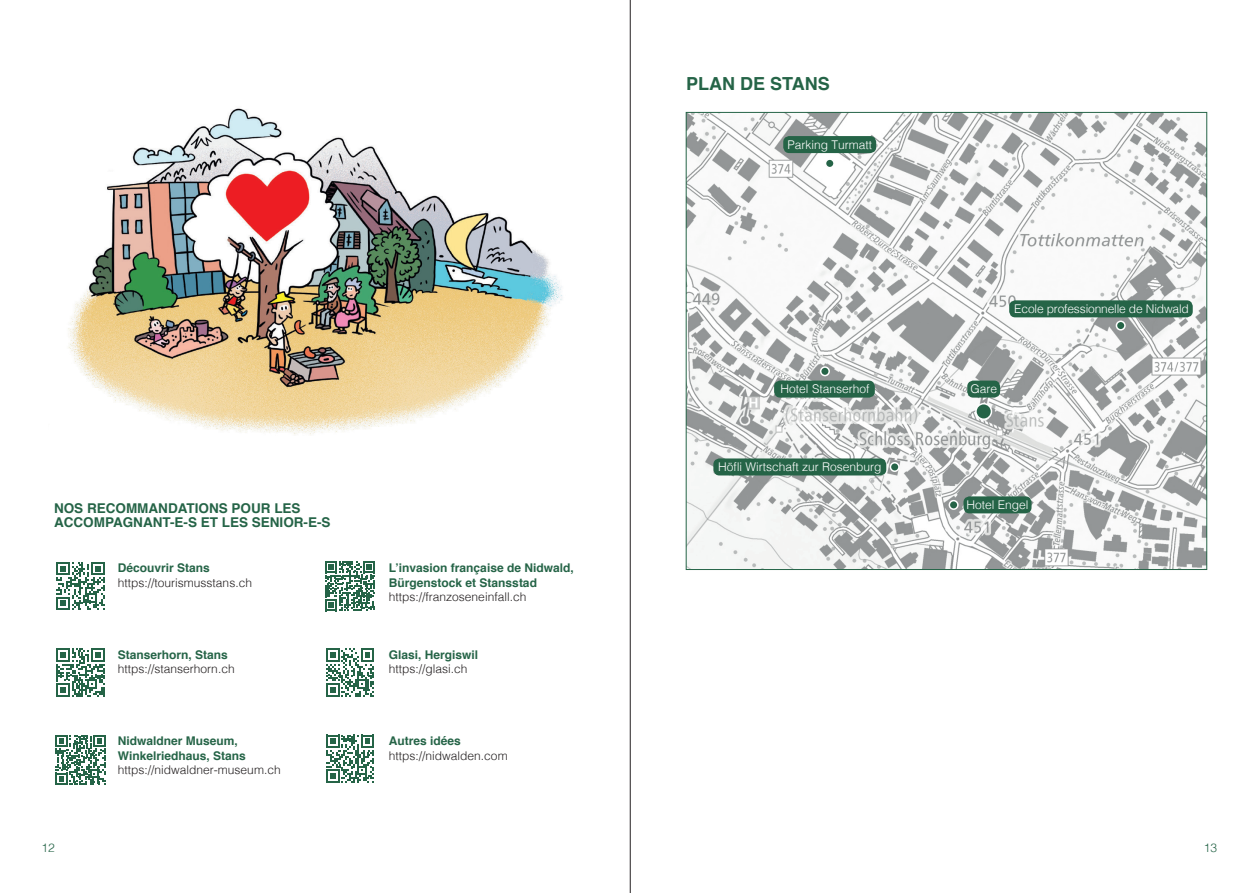
<style>
.page{position:relative;width:1259px;height:893px;background:#fff}
.page>*{position:absolute;margin:0;border:0;box-sizing:border-box;transform-origin:0 0}
.t1{font:700 18px "Helvetica";color:#256447}
.t2{font:700 13.5px/14.4px "Helvetica";color:#256447}
.t3{font:700 12px/14.4px "Helvetica";color:#256447}
.t4{font:300 12px "Helvetica";color:#231f20}
.t5{font:300 12px "Helvetica";color:#fff}
.t6{font:300 12px "Helvetica";color:#256447}
</style>
<div class="page">
<svg style="left:325px;top:561px;width:50px;height:50px"></svg>
<svg style="left:55px;top:735px;width:50px;height:50px"></svg>
<svg style="left:326px;top:735px;width:48px;height:48px"></svg>
<svg style="left:56px;top:648px;width:49px;height:49px"></svg>
<svg style="left:326px;top:648px;width:48px;height:49px"></svg>
<svg style="left:56px;top:562px;width:49px;height:48px"></svg>
<img style="left:688px;top:114px;width:517px;height:454px">
<img style="left:68px;top:108px;width:494px;height:327px">
<div style="left:967px;top:381px;width:33px;height:17px;background:#256447;border-radius:6px"></div>
<div style="left:774px;top:381px;width:101px;height:17px;background:#256447;border-radius:6px"></div>
<div style="left:963px;top:496px;width:68px;height:17px;background:#256447;border-radius:6px"></div>
<div style="left:713px;top:458px;width:173px;height:17px;background:#256447;border-radius:6px"></div>
<div style="left:1009px;top:300px;width:183px;height:17px;background:#256447;border-radius:6px"></div>
<div style="left:820px;top:367px;width:9px;height:9px;background:#256447;border-radius:50%"></div>
<div style="left:820px;top:366px;width:10px;height:10px;border:2px solid #fff;border-radius:50%"></div>
<div style="left:949px;top:501px;width:9px;height:8px;background:#256447;border-radius:50%"></div>
<div style="left:948px;top:500px;width:10px;height:10px;border:2px solid #fff;border-radius:50%"></div>
<div style="left:890px;top:463px;width:9px;height:8px;background:#256447;border-radius:50%"></div>
<div style="left:889px;top:462px;width:10px;height:10px;border:2px solid #fff;border-radius:50%"></div>
<div style="left:1116px;top:321px;width:9px;height:9px;background:#256447;border-radius:50%"></div>
<div style="left:1115px;top:321px;width:10px;height:10px;border:2px solid #fff;border-radius:50%"></div>
<div style="left:783px;top:136px;width:93px;height:17px;background:#256447;border-radius:6px"></div>
<div style="left:825px;top:159px;width:9px;height:9px;background:#256447;border-radius:50%"></div>
<div style="left:825px;top:158px;width:10px;height:10px;border:2px solid #fff;border-radius:50%"></div>
<div style="left:976px;top:404px;width:15px;height:15px;background:#256447;border-radius:50%"></div>
<div style="left:975px;top:403px;width:17px;height:17px;border:2px solid #fff;border-radius:50%"></div>
<hr style="left:630px;top:0;width:1px;height:893px;background:#231f20">
<h1 class="t1" style="left:686px;top:69px;width:145px">PLAN DE STANS</h1>
<p class="t5" style="left:787px;top:134px;width:86px">Parking Turmatt</p>
<p class="t5" style="left:1014px;top:299px;width:176px">Ecole professionnelle de Nidwald</p>
<p class="t5" style="left:780px;top:379px;width:90px">Hotel Stanserhof</p>
<p class="t5" style="left:970px;top:379px;width:28px">Gare</p>
<p class="t5" style="left:718px;top:457px;width:165px">Höfli Wirtschaft zur Rosenburg</p>
<p class="t2" style="left:54px;top:501px;width:278px">NOS RECOMMANDATIONS POUR LES<br>ACCOMPAGNANT-E-S ET LES SENIOR-E-S</p>
<p class="t3" style="left:118px;top:561px;width:94px">Découvrir Stans</p>
<p class="t4" style="left:118px;top:572px;width:136px">https://tourismusstans.ch</p>
<p class="t3" style="left:389px;top:561px;width:186px">L’invasion française de Nidwald,<br>Bürgenstock et Stansstad</p>
<p class="t4" style="left:389px;top:587px;width:139px">https://franzoseneinfall.ch</p>
<p class="t5" style="left:966px;top:495px;width:64px">Hotel Engel</p>
<p class="t3" style="left:118px;top:648px;width:112px">Stanserhorn, Stans</p>
<p class="t4" style="left:118px;top:659px;width:118px">https://stanserhorn.ch</p>
<p class="t3" style="left:389px;top:648px;width:91px">Glasi, Hergiswil</p>
<p class="t4" style="left:389px;top:659px;width:80px">https://glasi.ch</p>
<p class="t3" style="left:118px;top:734px;width:129px">Nidwaldner Museum,<br>Winkelriedhaus, Stans</p>
<p class="t4" style="left:118px;top:760px;width:164px">https://nidwaldner-museum.ch</p>
<p class="t3" style="left:389px;top:734px;width:74px">Autres idées</p>
<p class="t4" style="left:389px;top:745px;width:120px">https://nidwalden.com</p>
<p class="t6" style="left:42px;top:838px;width:15px">12</p>
<p class="t6" style="left:1204px;top:838px;width:15px">13</p>
</div>
